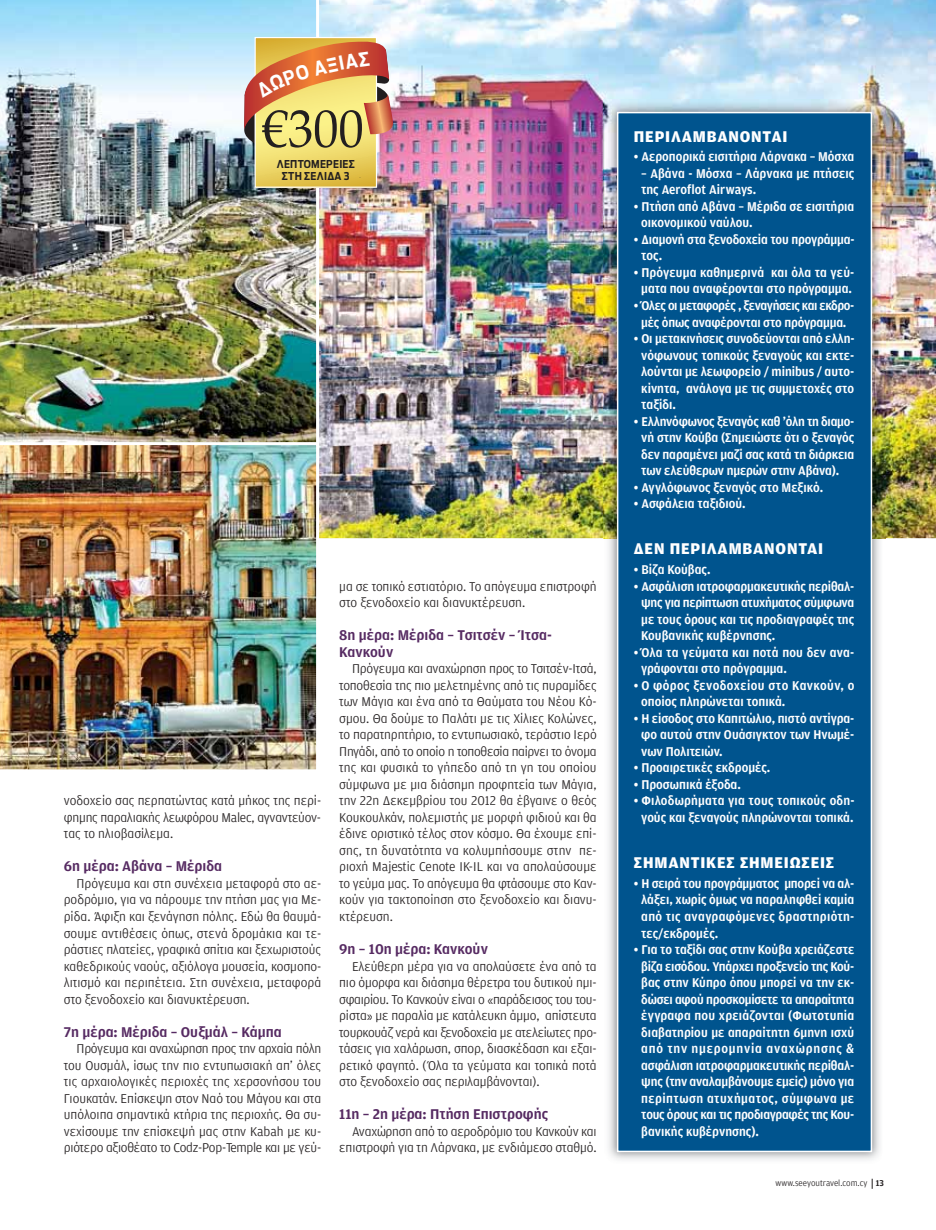
<style>
.page{position:relative;width:936px;height:1230px;background:#fff}
.page>*{position:absolute;margin:0;border:0;box-sizing:border-box;transform-origin:0 0}
.t1{font:52.95px "Palatino Linotype";color:#231f20;scale:.95 1}
.t2{font:16.5px "KAS Amplitude 08 NW Heavy";letter-spacing:.05em;color:#fff}
.t3{font:15px/16.5px "KAS Amplitude 07 NW Bold";color:#562a62}
.t4{font:13.5px/16.5px "KAS Amplitude 03 Roman";letter-spacing:-.005em;color:#231f20;text-align:justify}
.t5{font:13.5px/16.5px "KAS Amplitude 07 NW Bold";color:#fff;text-align:justify;scale:.95 1}
.t6{font:13.5px/16.5px "KAS Amplitude 07 NW Bold";letter-spacing:-.03em;color:#fff;text-align:center;scale:.95 1}
.t7{font:13.5px/16.5px "KAS Amplitude 07 NW Bold";letter-spacing:.02em;color:#fff;scale:.95 1}
.t8{font:700 10.8px/12px "KAS Antenna 07";letter-spacing:.025em;color:#231f20;text-align:center}
.t9{font:9px "KAS Amplitude 03 Roman";color:#231f20}
.s1{font-family:"KAS Amplitude 07 NW Bold"}
</style>
<div class="page">
<img style="left:319px;top:0;width:616px;height:539px">
<img style="left:0;top:0;width:317px;height:442px">
<img style="left:603px;top:99px;width:282px;height:1061px">
<div style="left:618px;top:113px;width:252px;height:1037px;background:#00548e"></div>
<div style="left:617px;top:112px;width:255px;height:1039px;border:2px solid #fff"></div>
<img style="left:0;top:442px;width:317px;height:328px">
<svg style="left:244px;top:38px;width:149px;height:149px;background:#deb167"></svg>
<h1 class="t1" style="left:263px;top:97px;width:108px">€300</h1>
<p class="t8" style="left:277px;top:158px;width:80px">ΛΕΠΤΟΜΕΡΕΙΕΣ<br>ΣΤΗ ΣΕΛΙΔΑ 3</p>
<p class="t4" style="left:64px;top:793px;width:259px">νοδοχείο σας περπατώντας κατά μήκος της περί&shy;φημης παραλιακής λεωφόρου Malec, αγναντεύον&shy;τας το ηλιοβασίλεμα.</p>
<p class="t3" style="left:64px;top:859px;width:160px">6η μέρα: Αβάνα – Μέριδα</p>
<p class="t4" style="left:64px;top:875px;width:259px;text-indent:13px">Πρόγευμα και στη συνέχεια μεταφορά στο αε&shy;ροδρόμιο, για να πάρουμε την πτήση μας για Με&shy;ρίδα. Άφιξη και ξενάγηση πόλης. Εδώ θα θαυμά&shy;σουμε αντιθέσεις όπως, στενά δρομάκια και τε&shy;ράστιες πλατείες, γραφικά σπίτια και ξεχωριστούς καθεδρικούς ναούς, αξιόλογα μουσεία, κοσμοπο&shy;λιτισμό και περιπέτεια. Στη συνέχεια, μεταφορά στο ξενοδοχείο και διανυκτέρευση.</p>
<p class="t3" style="left:64px;top:1024px;width:219px">7η μέρα: Μέριδα – Ουξμάλ – Κάμπα</p>
<p class="t4" style="left:64px;top:1040px;width:259px;text-indent:13px">Πρόγευμα και αναχώρηση προς την αρχαία πόλη του Ουσμάλ, ίσως την πιο εντυπωσιακή απ’ όλες τις αρχαιολογικές περιοχές της χερσονήσου του Γιουκατάν. Επίσκεψη στον Ναό του Μάγου και στα υπόλοιπα σημαντικά κτήρια της περιοχής. Θα συ&shy;νεχίσουμε την επίσκεψή μας στην Kabah με κυ&shy;ριότερο αξιοθέατο το Codz-Pop-Temple και με γεύ-</p>
<p class="t4" style="left:339px;top:578px;width:259px">μα σε τοπικό εστιατόριο. Το απόγευμα επιστροφή στο ξενοδοχείο και διανυκτέρευση.</p>
<p class="t3" style="left:339px;top:628px;width:214px">8η μέρα: Μέριδα – Τσιτσέν – Ίτσα-<br>Κανκούν</p>
<p class="t4" style="left:339px;top:661px;width:259px;text-indent:13px">Πρόγευμα και αναχώρηση προς το Τσιτσέν-Ιτσά, τοποθεσία της πιο μελετημένης από τις πυραμίδες των Μάγια και ένα από τα Θαύματα του Νέου Κό&shy;σμου. Θα δούμε το Παλάτι με τις Χίλιες Κολώνες, το παρατηρητήριο, το εντυπωσιακό, τεράστιο Ιερό Πηγάδι, από το οποίο η τοποθεσία παίρνει το όνομα της και φυσικά το γήπεδο από τη γη του οποίου σύμφωνα με μια διάσημη προφητεία των Μάγια, την 22η Δεκεμβρίου του 2012 θα έβγαινε ο θεός Κουκουλκάν, πολεμιστής με μορφή φιδιού και θα έδινε οριστικό τέλος στον κόσμο. Θα έχουμε επί&shy;σης, τη δυνατότητα να κολυμπήσουμε στην πε&shy;ριοχή Majestic Cenote IK-IL και να απολαύσουμε το γεύμα μας. Το απόγευμα θα φτάσουμε στο Καν&shy;κούν για τακτοποίηση στο ξενοδοχείο και διανυ&shy;κτέρευση.</p>
<p class="t3" style="left:339px;top:941px;width:150px">9η – 10η μέρα: Κανκούν</p>
<p class="t4" style="left:339px;top:958px;width:259px;text-indent:13px">Ελεύθερη μέρα για να απολαύσετε ένα από τα πιο όμορφα και διάσημα θέρετρα του δυτικού ημι&shy;σφαιρίου. Το Κανκούν είναι ο «παράδεισος του του&shy;ρίστα» με παραλία με κατάλευκη άμμο, απίστευτα τουρκουάζ νερά και ξενοδοχεία με ατελείωτες προ&shy;τάσεις για χαλάρωση, σπορ, διασκέδαση και εξαι&shy;ρετικό φαγητό. (Όλα τα γεύματα και τοπικά ποτά στο ξενοδοχείο σας περιλαμβάνονται).</p>
<p class="t3" style="left:339px;top:1106px;width:210px">11η – 2η μέρα: Πτήση Επιστροφής</p>
<p class="t4" style="left:339px;top:1123px;width:259px;text-align:right">Αναχώρηση από το αεροδρόμιο του Κανκούν και επιστροφή για τη Λάρνακα, με ενδιάμεσο σταθμό.</p>
<p class="t2" style="left:634px;top:131px;width:155px">ΠΕΡΙΛΑΜΒΑΝΟΝΤΑΙ</p>
<p class="t5" style="left:634px;top:150px;width:233px">• Αεροπορικά εισιτήρια Λάρνακα – Μόσχα</p>
<p class="t5" style="left:641px;top:166px;width:226px">– Αβάνα - Μόσχα – Λάρνακα με πτήσεις της Aeroflot Airways.</p>
<p class="t5" style="left:641px;top:199px;width:226px;text-indent:-7px">• Πτήση από Αβάνα – Μέριδα σε εισιτήρια οικονομικού ναύλου.</p>
<p class="t5" style="left:641px;top:232px;width:226px;text-indent:-7px">• Διαμονή στα ξενοδοχεία του προγράμμα&shy;τος.</p>
<p class="t5" style="left:634px;top:265px;width:233px;text-align:center">• Πρόγευμα καθημερινά και όλα τα γεύ&shy;ματα που αναφέρονται στο πρόγραμμα.</p>
<p class="t6" style="left:634px;top:298px;width:233px">• Όλες οι μεταφορές , ξεναγήσεις και εκδρο&shy;μές όπως αναφέρονται στο πρόγραμμα.</p>
<p class="t5" style="left:641px;top:331px;width:226px;text-indent:-7px">• Οι μετακινήσεις συνοδεύονται από ελλη&shy;νόφωνους τοπικούς ξεναγούς και εκτε&shy;λούνται με λεωφορείο / minibus / αυτο&shy;κίνητα, ανάλογα με τις συμμετοχές στο ταξίδι.</p>
<p class="t5" style="left:634px;top:414px;width:233px;text-align:center">• Ελληνόφωνος ξεναγός καθ ’όλη τη διαμο&shy;νή στην Κούβα (Σημειώστε ότι ο ξεναγός δεν παραμένει μαζί σας κατά τη διάρκεια των ελεύθερων ημερών στην Αβάνα).</p>
<p class="t5" style="left:634px;top:480px;width:201px">• Αγγλόφωνος ξεναγός στο Μεξικό.</p>
<p class="t5" style="left:634px;top:496px;width:119px">• Ασφάλεια ταξιδιού.</p>
<p class="t2" style="left:634px;top:543px;width:191px">ΔΕΝ ΠΕΡΙΛΑΜΒΑΝΟΝΤΑΙ</p>
<p class="t5" style="left:634px;top:562px;width:82px">• Βίζα Κούβας.</p>
<p class="t5" style="left:641px;top:579px;width:226px;text-indent:-7px">• Ασφάλιση ιατροφαρμακευτικής περίθαλ&shy;ψης για περίπτωση ατυχήματος σύμφωνα με τους όρους και τις προδιαγραφές της Κουβανικής κυβέρνησης.</p>
<p class="t5" style="left:641px;top:645px;width:226px;text-indent:-7px">• Όλα τα γεύματα και ποτά που δεν ανα&shy;γράφονται στο πρόγραμμα.</p>
<p class="t7" style="left:641px;top:678px;width:226px;text-indent:-7px">• Ο φόρος ξενοδοχείου στο Κανκούν, ο οποίος πληρώνεται τοπικά.</p>
<p class="t5" style="left:641px;top:711px;width:226px;text-indent:-7px">• Η είσοδος στο Καπιτώλιο, πιστό αντίγρα&shy;φο αυτού στην Ουάσιγκτον των Ηνωμέ&shy;νων Πολιτειών.</p>
<p class="t5" style="left:634px;top:760px;width:145px">• Προαιρετικές εκδρομές.</p>
<p class="t5" style="left:634px;top:777px;width:114px">• Προσωπικά έξοδα.</p>
<p class="t5" style="left:634px;top:793px;width:234px;text-align:center">• Φιλοδωρήματα για τους τοπικούς οδη&shy;γούς και ξεναγούς πληρώνονται τοπικά.</p>
<p class="t2" style="left:634px;top:857px;width:202px">ΣΗΜΑΝΤΙΚΕΣ ΣΗΜΕΙΩΣΕΙΣ</p>
<p class="t5" style="left:641px;top:876px;width:226px;text-indent:-7px">• Η σειρά του προγράμματος μπορεί να αλ&shy;λάξει, χωρίς όμως να παραληφθεί καμία από τις αναγραφόμενες δραστηριότη&shy;τες/εκδρομές.</p>
<p class="t5" style="left:641px;top:942px;width:226px;text-indent:-7px">• Για το ταξίδι σας στην Κούβα χρειάζεστε βίζα εισόδου. Υπάρχει προξενείο της Κού&shy;βας στην Κύπρο όπου μπορεί να την εκ&shy;δώσει αφού προσκομίσετε τα απαραίτητα έγγραφα που χρειάζονται (Φωτοτυπία διαβατηρίου με απαραίτητη 6μηνη ισχύ από την ημερομηνία αναχώρησης &amp; ασφάλιση ιατροφαρμακευτικής περίθαλ&shy;ψης (την αναλαμβάνουμε εμείς) μόνο για περίπτωση ατυχήματος, σύμφωνα με τους όρους και τις προδιαγραφές της Κου&shy;βανικής κυβέρνησης).</p>
<p class="t9" style="left:775px;top:1178px;width:110px">www.seeyoutravel.com.cy <span class="s1">13</span></p>
</div>
